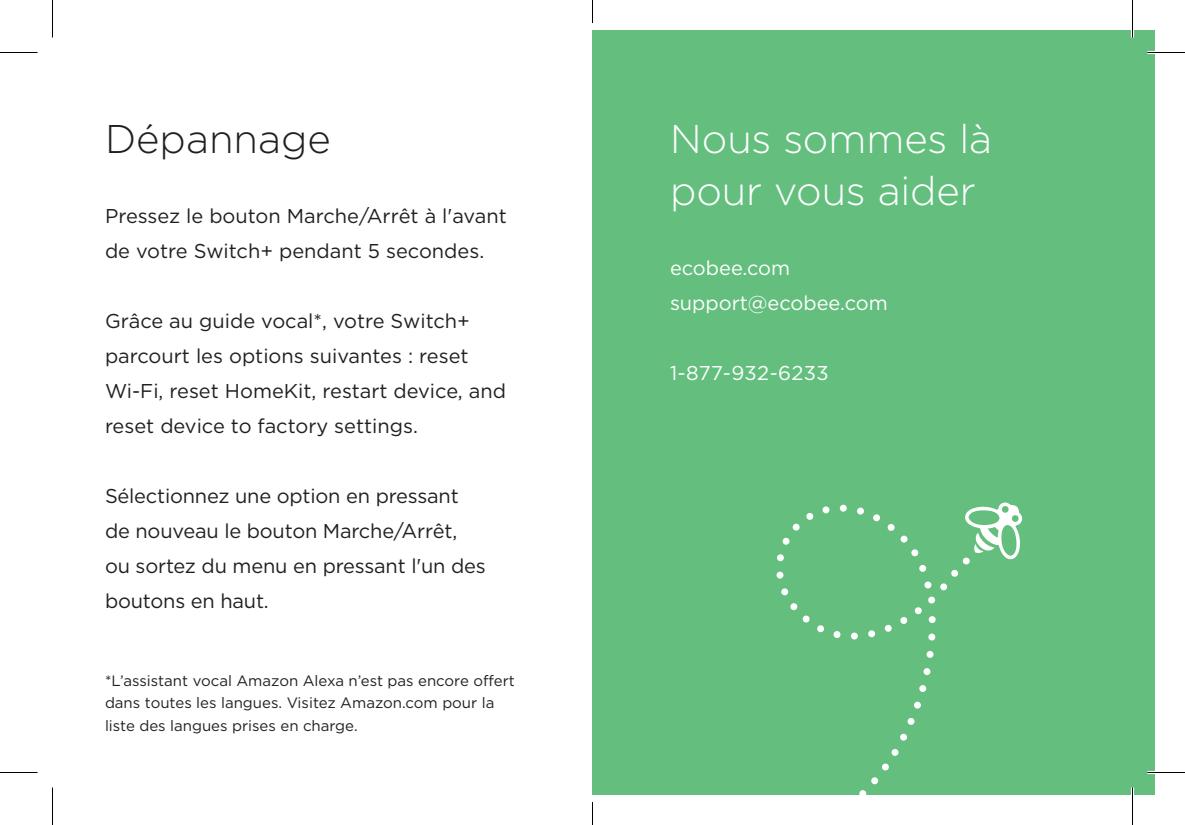
<style>
.page{position:relative;width:1185px;height:825px;background:#fff}
.page>*{position:absolute;margin:0;border:0;box-sizing:border-box;transform-origin:0 0}
.t1{font:300 40px/52.5px "Gotham";letter-spacing:-.005em;color:#fff}
.t2{font:300 40px "Gotham";color:#231f20}
.t3{font:20px/35px "Gotham";letter-spacing:-.01em;color:#231f20}
.t4{font:20px/35px "Gotham";color:#fff}
.t5{font:20px "Gotham";letter-spacing:.02em;color:#fff}
.t6{font:15px/22.5px "Gotham";color:#231f20}
</style>
<div class="page">
<div style="left:592px;top:30px;width:563px;height:765px;background:#64bf7f"></div>
<svg style="left:963px;top:502px;width:59px;height:63px"></svg>
<svg style="left:776px;top:505px;width:183px;height:290px"></svg>
<svg style="left:928px;top:596px;width:8px;height:8px"></svg>
<hr style="left:1148px;top:51px;width:37px;height:3px;background:#fff">
<hr style="left:1148px;top:771px;width:37px;height:3px;background:#fff">
<hr style="left:1131px;top:0;width:3px;height:38px;background:#fff">
<hr style="left:1131px;top:788px;width:3px;height:37px;background:#fff">
<hr style="left:0;top:52px;width:38px;height:1px;background:#000">
<hr style="left:1148px;top:52px;width:37px;height:1px;background:#000">
<hr style="left:0;top:772px;width:38px;height:1px;background:#000">
<hr style="left:1148px;top:772px;width:37px;height:1px;background:#000">
<hr style="left:52px;top:0;width:1px;height:38px;background:#000">
<hr style="left:52px;top:788px;width:1px;height:37px;background:#000">
<hr style="left:1132px;top:0;width:1px;height:38px;background:#000">
<hr style="left:1132px;top:788px;width:1px;height:37px;background:#000">
<svg style="left:592px;top:0;width:1px;height:22px"></svg>
<svg style="left:592px;top:802px;width:1px;height:23px"></svg>
<h1 class="t2" style="left:105px;top:117px;width:227px">Dépannage</h1>
<p class="t3" style="left:105px;top:198px;width:403px">Pressez le bouton Marche/Arrêt à l'avant de votre Switch+ pendant 5 secondes.</p>
<p class="t3" style="left:105px;top:303px;width:403px">Grâce au guide vocal*, votre Switch+ parcourt les options suivantes : reset Wi-Fi, reset HomeKit, restart device, and reset device to factory settings.</p>
<p class="t3" style="left:105px;top:478px;width:382px">Sélectionnez une option en pressant de nouveau le bouton Marche/Arrêt, ou sortez du menu en pressant l'un des boutons en haut.</p>
<p class="t6" style="left:105px;top:669px;width:411px">*L’assistant vocal Amazon Alexa n’est pas encore offert dans toutes les langues. Visitez Amazon.com pour la liste des langues prises en charge.</p>
<h1 class="t1" style="left:670px;top:112px;width:324px">Nous sommes là pour vous aider</h1>
<p class="t4" style="left:670px;top:250px;width:219px">ecobee.com support@ecobee.com</p>
<p class="t5" style="left:670px;top:362px;width:160px">1-877-932-6233</p>
</div>
